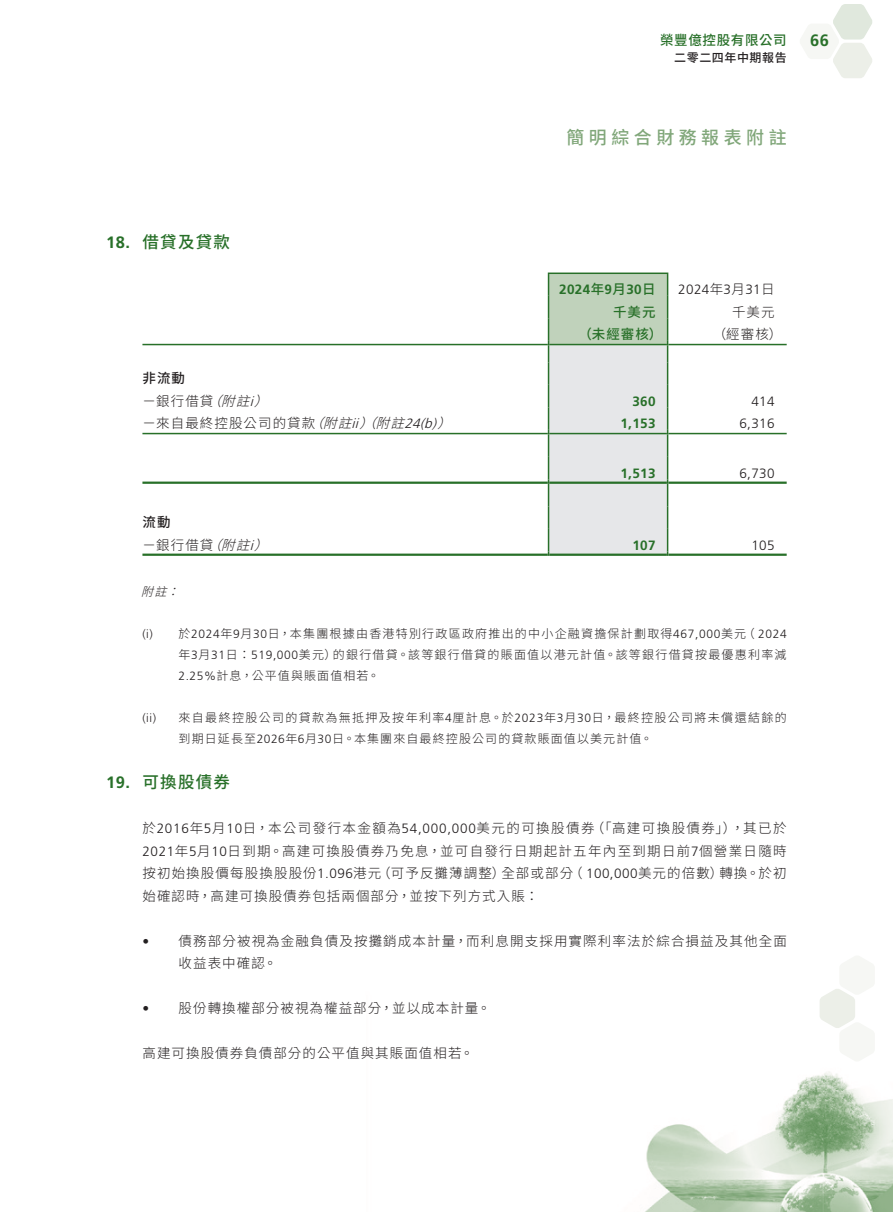
<style>
.page{position:relative;width:893px;height:1212px;background:#fff}
.page>*{position:absolute;margin:0;border:0;box-sizing:border-box;transform-origin:0 0}
.t1{font:500 18px "Source Han Sans TC";letter-spacing:.25em;color:#81a77a}
.Heading_1{font:500 16.5px "Source Han Sans TC";letter-spacing:.08em;color:#287029}
.Heading_1-2{font:700 16.5px "Frutiger LT Std";color:#287029}
.Body_Text{font:300 13.5px/22.5px "Source Han Sans TC";letter-spacing:.085em;color:#231f20}
.Body_Text-2{font:300 13.5px "Source Han Sans TC";letter-spacing:.105em;color:#231f20}
.Body_Text-3{font:300 13.5px "Frutiger LT Std";letter-spacing:.03em;color:#231f20}
.Body_Text-4{font:700 13.5px "Frutiger LT Std";letter-spacing:.03em;color:#287029}
.Body_Text-5{font:italic 300 13.5px "Source Han Sans TC";color:#231f20}
.Body_Text-6{font:500 13.5px "Source Han Sans TC";letter-spacing:.05em;color:#287029}
.Body_Text-7{font:500 13.5px "Source Han Sans TC";color:#231f20}
.Body_Text-8{font:italic 300 13.5px "Frutiger LT Std";color:#231f20}
.Notes{font:300 12px/21px "Source Han Sans TC";letter-spacing:.105em;color:#231f20}
.Notes-2{font:300 12px "Frutiger LT Std";color:#231f20}
.t2{font:500 12px "Source Han Sans TC";letter-spacing:.05em;color:#231f20}
.Notes-3{font:italic 300 12px "Source Han Sans TC";color:#231f20}
.s1{font-family:"Frutiger LT Std"}
.s2{font-family:"Source Han Sans TC";font-weight:500}
.s3{font-family:"Source Han Sans TC"}
</style>
<div class="page">
<img style="left:142px;top:272px;width:751px;height:940px">
<svg style="left:820px;top:955px;width:55px;height:107px"></svg>
<svg style="left:800px;top:4px;width:72px;height:74px"></svg>
<hr style="left:548px;top:272px;width:120px;height:2px;background:#287029">
<svg style="left:548px;top:274px;width:120px;height:282px;background:#d4dcd5"></svg>
<hr style="left:142px;top:344px;width:406px;height:1px;background:#287029">
<hr style="left:549px;top:344px;width:118px;height:1px;background:#287029">
<hr style="left:668px;top:344px;width:119px;height:1px;background:#287029">
<hr style="left:142px;top:433px;width:406px;height:1px;background:#287029">
<hr style="left:549px;top:433px;width:118px;height:1px;background:#287029">
<hr style="left:668px;top:433px;width:119px;height:1px;background:#287029">
<hr style="left:142px;top:482px;width:406px;height:2px;background:#287029">
<hr style="left:549px;top:482px;width:118px;height:2px;background:#287029">
<hr style="left:668px;top:482px;width:119px;height:2px;background:#287029">
<hr style="left:142px;top:554px;width:406px;height:2px;background:#287029">
<hr style="left:549px;top:554px;width:118px;height:2px;background:#287029">
<hr style="left:668px;top:554px;width:119px;height:2px;background:#287029">
<p class="Body_Text-6" style="left:660px;top:33px;width:128px">榮豐億控股有限公司</p>
<p class="t2" style="left:674px;top:51px;width:114px">二零二四年中期報告</p>
<p class="Heading_1-2" style="left:810px;top:31px;width:20px">66</p>
<h1 class="t1" style="left:566px;top:127px;width:222px">簡明綜合財務報表附註</h1>
<p class="Heading_1-2" style="left:106px;top:233px;width:25px">18.</p>
<p class="Heading_1" style="left:142px;top:233px;width:89px">借貸及貸款</p>
<p class="Body_Text-7" style="left:142px;top:371px;width:44px">非流動</p>
<p class="Body_Text-5" style="left:208px;top:393px;width:25px">（</p>
<p class="Body_Text-5" style="left:254px;top:393px;width:25px">(</p>
<p class="Body_Text" style="left:142px;top:390px;width:73px">－銀行借貸</p>
<p class="Body_Text-5" style="left:221px;top:393px;width:40px">附註<span class="s1">i</span></p>
<p class="Body_Text-5" style="left:310px;top:416px;width:25px">（</p>
<p class="Body_Text-5" style="left:360px;top:416px;width:28px">）（</p>
<p class="Body_Text-5" style="left:376px;top:416px;width:87px">附註 (<span class="s1">(b(</span></p>
<p class="Body_Text" style="left:142px;top:412px;width:174px">－來自最終控股公司的貸款</p>
<p class="Body_Text-5" style="left:323px;top:416px;width:40px">附註<span class="s1">i i</span></p>
<p class="Body_Text-8" style="left:404px;top:416px;width:21px">24</p>
<p class="Body_Text-4" style="left:559px;top:282px;width:98px">2024<span class="s2">年 月</span>9 30<span class="s2">日</span></p>
<p class="Body_Text-3" style="left:678px;top:282px;width:98px">2024<span class="s3">年 月</span>3 31<span class="s3">日</span></p>
<p class="Body_Text-6" style="left:613px;top:304px;width:44px">千美元</p>
<p class="Body_Text" style="left:732px;top:301px;width:44px">千美元</p>
<p class="Body_Text-6" style="left:578px;top:327px;width:85px">（未經審核）</p>
<p class="Body_Text" style="left:713px;top:323px;width:71px">（經審核(</p>
<p class="Body_Text-4" style="left:632px;top:393px;width:25px">360</p>
<p class="Body_Text-3" style="left:751px;top:393px;width:25px">414</p>
<p class="Body_Text-4" style="left:620px;top:416px;width:37px">1,153</p>
<p class="Body_Text-3" style="left:739px;top:416px;width:37px">6,316</p>
<p class="Body_Text-4" style="left:620px;top:465px;width:37px">1,513</p>
<p class="Body_Text-3" style="left:739px;top:465px;width:37px">6,730</p>
<p class="Heading_1-2" style="left:106px;top:773px;width:25px">19.</p>
<p class="Body_Text-7" style="left:142px;top:515px;width:30px">流動</p>
<p class="Body_Text-5" style="left:208px;top:537px;width:25px">（</p>
<p class="Body_Text-5" style="left:254px;top:537px;width:25px">(</p>
<p class="Body_Text" style="left:142px;top:534px;width:73px">－銀行借貸</p>
<p class="Notes-3" style="left:167px;top:585px;width:23px">：</p>
<p class="Body_Text-5" style="left:221px;top:537px;width:40px">附註<span class="s1">i</span></p>
<p class="Notes-3" style="left:141px;top:585px;width:36px">附註</p>
<p class="Body_Text-4" style="left:632px;top:537px;width:25px">107</p>
<p class="Body_Text-3" style="left:751px;top:537px;width:25px">105</p>
<p class="Notes-2" style="left:142px;top:627px;width:12px">) i(</p>
<p class="Notes-2" style="left:142px;top:711px;width:15px">i i( )</p>
<p class="Notes-2" style="left:743px;top:627px;width:45px"><span class="s3">)</span> 2024</p>
<p class="Notes" style="left:179px;top:623px;width:569px">於<span class="s1">2024</span>年<span class="s1">9</span>月<span class="s1">30</span>日，本集團根據由香港特別行政區政府推出的中小企融資擔保計劃取得<span class="s1">467,000</span>美元</p>
<p class="Notes" style="left:179px;top:644px;width:203px">年<span class="s1">3</span>月<span class="s1">31</span>日：<span class="s1">519,000</span>美元）<br><span class="s1">2.25%</span>計息，公平值與賬面值相若。</p>
<p class="Notes" style="left:179px;top:707px;width:610px">來自最終控股公司的貸款為無抵押及按年利率<span class="s1">4</span>厘計息。於<span class="s1">2023</span>年<span class="s1">3</span>月<span class="s1">30</span>日，最終控股公司將未償還結餘的</p>
<p class="Notes" style="left:333px;top:644px;width:455px">的銀行借貸。該等銀行借貸的賬面值以港元計值。該等銀行借貸按最優惠利率減</p>
<p class="Notes" style="left:179px;top:728px;width:475px">到期日延長至<span class="s1">2026</span>年 月<span class="s1">6 30</span>日。本集團來自最終控股公司的貸款賬面值以美元計值。</p>
<p class="Heading_1" style="left:142px;top:773px;width:89px">可換股債券</p>
<p class="Body_Text-2" style="left:591px;top:820px;width:147px">（「高建可換股債券」）</p>
<p class="Body_Text-2" style="left:142px;top:820px;width:454px">於<span class="s1">2016</span>年<span class="s1">5</span>月<span class="s1">10</span>日，本公司發行本金額為<span class="s1">54,000,000</span>美元的可換股債券</p>
<p class="Body_Text" style="left:142px;top:840px;width:646px"><span class="s1">2021</span>年<span class="s1">5</span>月<span class="s1">10</span>日到期。高建可換股債券乃免息，並可自發行日期起計五年內至到期日前<span class="s1">7</span>個營業日隨時</p>
<p class="Body_Text" style="left:719px;top:862px;width:69px">轉換。於初</p>
<p class="Body_Text" style="left:731px;top:817px;width:57px">，其已於</p>
<p class="Body_Text" style="left:377px;top:862px;width:130px">（可予反攤薄調整）</p>
<p class="Body_Text" style="left:569px;top:862px;width:156px">（ <span class="s1">100,000</span>美元的倍數）</p>
<p class="Body_Text" style="left:142px;top:862px;width:398px">按初始換股價每股換股股份<span class="s1">1.096</span>港元<br>始確認時，高建可換股債券包括兩個部分，並按下列方式入賬：</p>
<p class="Body_Text" style="left:179px;top:930px;width:610px">債務部分被視為金融負債及按攤銷成本計量，而利息開支採用實際利率法於綜合損益及其他全面</p>
<p class="Body_Text" style="left:501px;top:862px;width:73px">全部或部分</p>
<p class="Body_Text-3" style="left:142px;top:933px;width:8px">•</p>
<p class="Body_Text" style="left:179px;top:952px;width:100px">收益表中確認。</p>
<p class="Body_Text" style="left:179px;top:997px;width:314px">股份轉換權部分被視為權益部分，並以成本計量。</p>
<p class="Body_Text-3" style="left:142px;top:1001px;width:8px">•</p>
<p class="Body_Text" style="left:142px;top:1042px;width:333px">高建可換股債券負債部分的公平值與其賬面值相若。</p>
</div>
